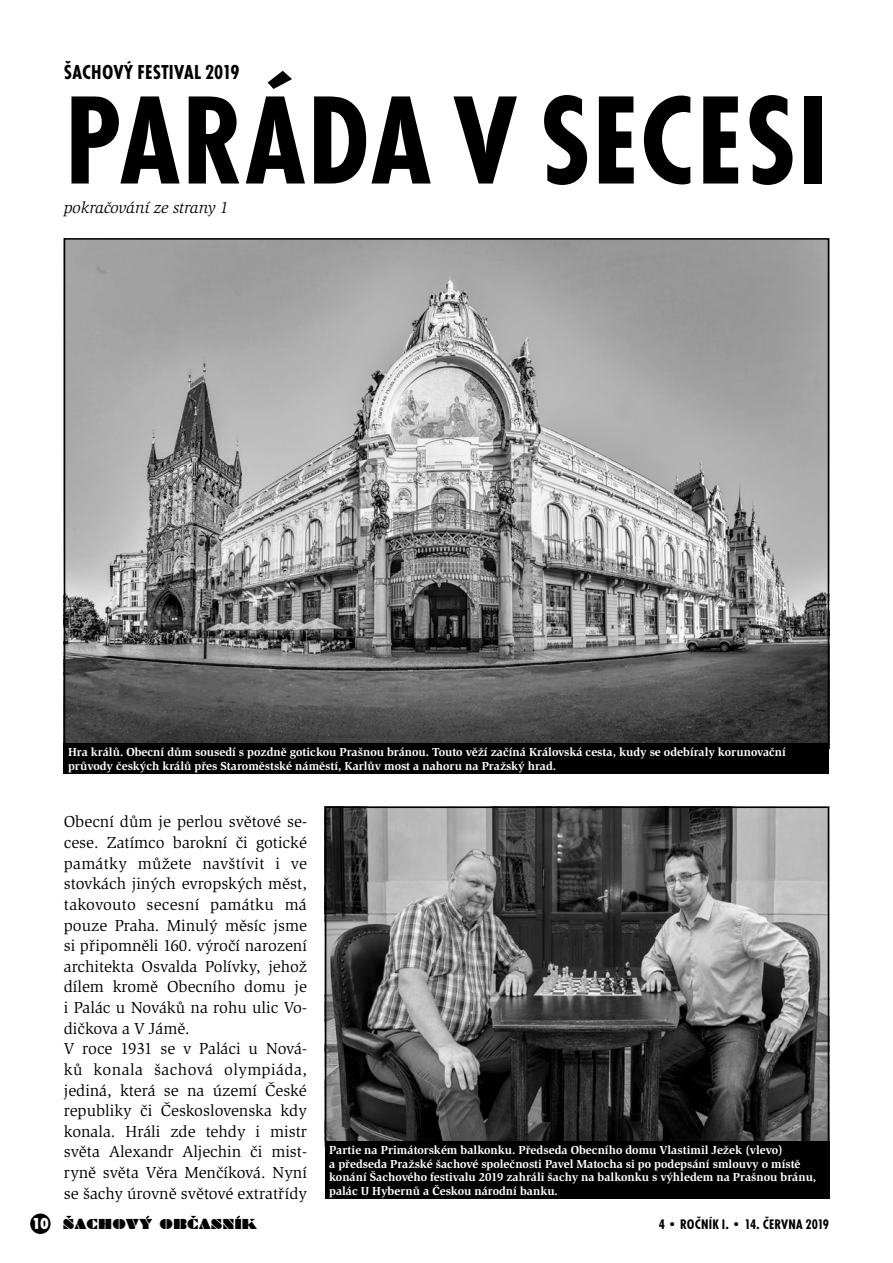
<style>
.page{position:relative;width:893px;height:1263px;background:#fff}
.page>*{position:absolute;margin:0;border:0;box-sizing:border-box;transform-origin:0 0}
.t1{font:700 condensed 130.5px "Futura TOT";letter-spacing:.015em;color:#000}
.t2{font:700 condensed 21px "Futura TOT";letter-spacing:.015em;color:#000}
.t3{font:16.5px/20.7px "Slimbach Itc TOT";color:#000}
.t4{font:italic 16.5px "Slimbach Itc TOT";color:#000}
.t5{font:700 condensed 14.4px "Futura TOT";letter-spacing:.015em;color:#000}
.t6{font:13.2px "Braggadocio";letter-spacing:.025em;color:#000}
.t7{font:700 12px/13.5px "Slimbach Itc TOT";color:#fff}
.s1{font-family:"Futura TOT Extr Bold Cond";font-size:16.5px;color:#fff}
</style>
<div class="page">
<div style="left:30px;top:1213px;width:21px;height:21px;background:#000;border-radius:50%"></div>
<svg style="left:236px;top:1215px;width:4px;height:4px"></svg>
<img style="left:67px;top:241px;width:759px;height:502px">
<div style="left:64px;top:743px;width:765px;height:31px;background:#000"></div>
<img style="left:328px;top:809px;width:498px;height:332px">
<div style="left:325px;top:806px;width:504px;height:344px;border:2px solid #000"></div>
<div style="left:325px;top:1141px;width:504px;height:58px;background:#000"></div>
<p class="t2" style="left:64px;top:60px;width:177px">ŠACHOVÝ FESTIVAL 2019</p>
<h1 class="t1" style="left:65px;top:65px;width:765px">PARÁDA V SECESI</h1>
<p class="t4" style="left:64px;top:198px;width:166px">pokračování ze strany 1</p>
<p class="t7" style="left:68px;top:745px;width:719px">Hra králů. Obecní dům sousedí s pozdně gotickou Prašnou bránou. Touto věží začíná Královská cesta, kudy se odebíraly korunovační průvody českých králů přes Staroměstské náměstí, Karlův most a nahoru na Pražský hrad.</p>
<p class="t3" style="left:64px;top:812px;width:245px">Obecní dům je perlou světové se&shy;cese. Zatímco barokní či gotické památky můžete navštívit i ve stovkách jiných evropských měst, takovouto secesní památku má pouze Praha. Minulý měsíc jsme si připomněli 160. výročí narození architekta Osvalda Polívky, jehož dílem kromě Obecního domu je i Palác u Nováků na rohu ulic Vo&shy;dičkova a V Jámě.<br>V roce 1931 se v Paláci u Nová&shy;ků konala šachová olympiáda, jediná, která se na území České republiky či Československa kdy konala. Hráli zde tehdy i mistr světa Alexandr Aljechin či mist&shy;ryně světa Věra Menčíková. Nyní se šachy úrovně světové extratřídy</p>
<p class="t7" style="left:329px;top:1144px;width:489px">Partie na Primátorském balkonku. Předseda Obecního domu Vlastimil Ježek (vlevo)<br>a předseda Pražské šachové společnosti Pavel Matocha si po podepsání smlouvy o místě konání Šachového festivalu 2019 zahráli šachy na balkonku s výhledem na Prašnou bránu, palác U Hybernů a Českou národní banku.</p>
<p class="t6" style="left:32px;top:1216px;width:227px"><span class="s1">10</span> SACHOVY OBCASNIK</p>
<p class="t5" style="left:659px;top:1216px;width:172px">4 • ROČNÍK I. • 14. ČERVNA 2019</p>
</div>
